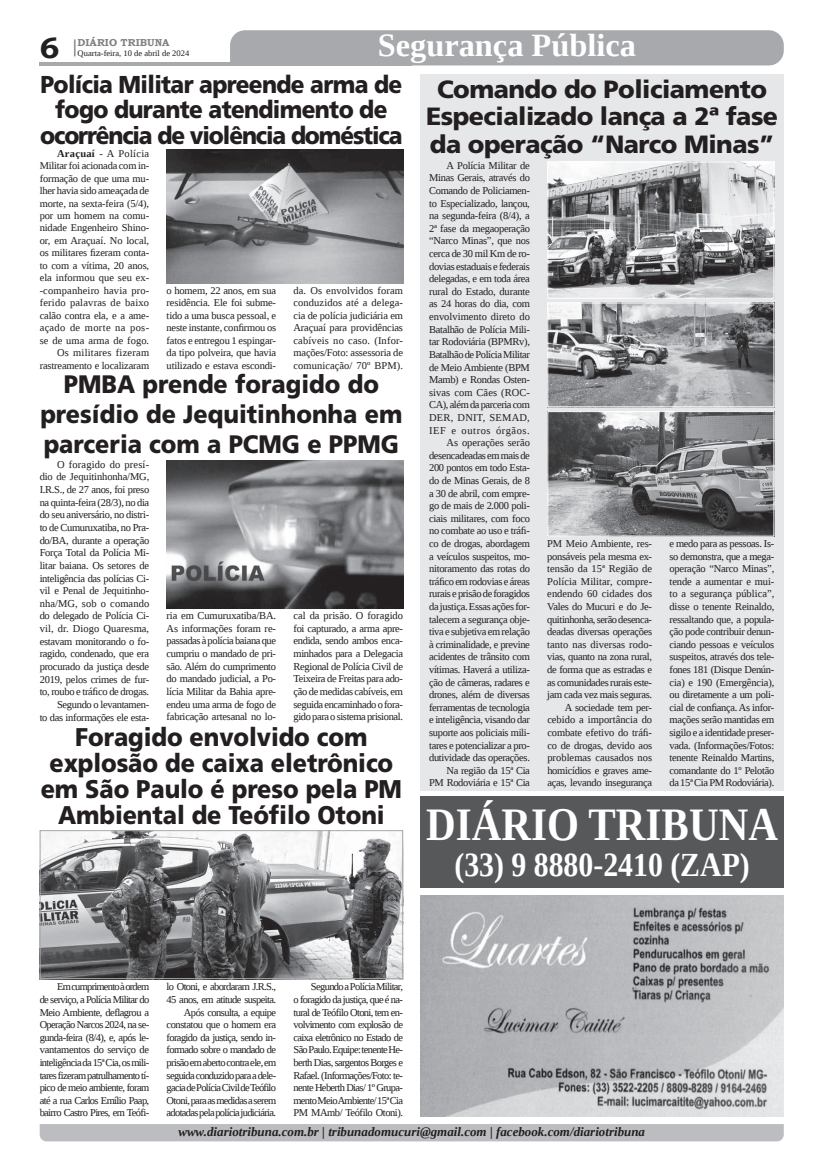
<style>
.page{position:relative;width:821px;height:1166px;background:#fff}
.page>*{position:absolute;margin:0;border:0;box-sizing:border-box;transform-origin:0 0}
.t1{font:700 46.38px "Liberation Serif";color:#fff;scale:.89 1}
.t2{font:700 33.6px "Liberation Serif";color:#fff;scale:.89 1}
.t3{font:700 32.38px "Liberation Serif";color:#fff}
.t4{font:700 29.31px "Bookman Old Style";color:#231f20}
.t5{font:900 25.64px/25.8px "Frutiger LT Std";letter-spacing:-.005em;color:#231f20;text-align:center;scale:.92 1}
.t6{font:900 25.29px/29.9px "Frutiger LT Std";color:#231f20;text-align:center;scale:.93 1}
.t7{font:900 24.94px/27.6px "Frutiger LT Std";letter-spacing:-.02em;color:#231f20;text-align:center}
.t8{font:900 24.41px/25.6px "Frutiger LT Std";letter-spacing:-.03em;color:#231f20;text-align:center;scale:.93 1}
.t9{font:italic 700 12.95px "Liberation Serif";color:#231f20}
.t10{font:10.5px/12.6px "Liberation Serif";letter-spacing:-.03em;color:#231f20;text-align:justify}
.t11{font:10.5px/12.6px "Liberation Serif";letter-spacing:-.06em;color:#231f20;text-align:right}
.t12{font:10.41px/12.4px "Liberation Serif";letter-spacing:-.015em;color:#231f20;text-align:justify}
.t13{font:700 10.06px "Bookman Old Style";color:#808285}
.t14{font:8.4px "Liberation Serif";color:#231f20}
.s1{font-weight:700}
</style>
<div class="page">
<svg style="left:74px;top:39px;width:2px;height:17px"></svg>
<hr style="left:40px;top:62px;width:372px;height:3px;background:#a8a9ad">
<div style="left:230px;top:30px;width:554px;height:35px;background:#a8a9ad"></div>
<div style="left:40px;top:1124px;width:744px;height:17px;background:#bcbdc0"></div>
<div style="left:420px;top:74px;width:364px;height:717px;background:#e6e7e9"></div>
<img style="left:420px;top:895px;width:364px;height:221px">
<img style="left:549px;top:164px;width:223px;height:133px">
<div style="left:547px;top:162px;width:227px;height:137px;border:1px solid #fff"></div>
<img style="left:549px;top:304px;width:223px;height:101px">
<div style="left:547px;top:302px;width:227px;height:105px;border:1px solid #fff"></div>
<img style="left:549px;top:413px;width:223px;height:121px">
<div style="left:547px;top:411px;width:227px;height:125px;border:1px solid #fff"></div>
<img style="left:167px;top:149px;width:236px;height:134px">
<img style="left:167px;top:460px;width:236px;height:148px">
<img style="left:42px;top:832px;width:359px;height:145px">
<div style="left:40px;top:830px;width:363px;height:149px;border:1px solid #a8a9ad"></div>
<div style="left:420px;top:797px;width:364px;height:91px;background:#57585a"></div>
<h3 class="t3" style="left:378px;top:24px;width:260px">Segurança Pública</h3>
<h3 class="t8" style="left:40px;top:71px;width:391px">Polícia Militar apreende arma de fogo durante atendimento de ocorrência de violência doméstica</h3>
<p class="t13" style="left:78px;top:35px;width:93px">DIÁRIO TRIBUNA</p>
<h3 class="t4" style="left:40px;top:27px;width:21px">6</h3>
<p class="t14" style="left:78px;top:48px;width:113px">Quarta-feira, 10 de abril de 2024</p>
<h3 class="t7" style="left:426px;top:75px;width:354px">Comando do Policiamento<br>Especializado lança a 2ª fase da operação “Narco Minas”</h3>
<p class="t10" style="left:429px;top:159px;width:102px;text-align:right">A Polícia Militar de<br>Minas Gerais, através do<br>Comando de Policiamen&shy;to Especializado, lançou, na segunda-feira (8/4), a<br>2ª fase da megaoperação “Narco Minas”, que nos cerca de 30 mil Km de ro&shy;dovias estaduais e federais delegadas, e em toda área rural do Estado, durante as 24 horas do dia, com envolvimento direto do<br>Batalhão de Polícia Mili&shy;tar Rodoviária (BPMRv),<br>Batalhão de Polícia Militar de Meio Ambiente (BPM<br>Mamb) e Rondas Osten&shy;sivas com Cães (ROC-<br>CA), além da parceria com<br>DER, DNIT, SEMAD,<br>IEF e outros órgãos.<br>As operações serão desencadeadas em mais de<br>200 pontos em todo Esta&shy;do de Minas Gerais, de 8 a 30 de abril, com empre&shy;go de mais de 2.000 poli&shy;ciais militares, com foco no combate ao uso e tráfi&shy;co de drogas, abordagem a veículos suspeitos, mo&shy;nitoramento das rotas do tráfico em rodovias e áreas rurais e prisão de foragidos da justiça. Essas ações for&shy;talecem a segurança obje&shy;tiva e subjetiva em relação à criminalidade, e previne acidentes de trânsito com vítimas. Haverá a utiliza&shy;ção de câmeras, radares e drones, além de diversas ferramentas de tecnologia e inteligência, visando dar suporte aos policiais mili&shy;tares e potencializar a pro&shy;dutividade das operações.<br>Na região da 15ª Cia<br>PM Rodoviária e 15ª Cia</p>
<p class="t12" style="left:40px;top:147px;width:111px;text-align:right"><span class="s1">Araçuaí</span> - A Polícia<br>Militar foi acionada com in&shy;formação de que uma mu&shy;lher havia sido ameaçada de morte, na sexta-feira (5/4), por um homem na comu&shy;nidade Engenheiro Shino&shy;or, em Araçuaí. No local, os militares fizeram conta&shy;to com a vítima, 20 anos, ela informou que seu ex--companheiro havia pro&shy;ferido palavras de baixo calão contra ela, e a ame&shy;açado de morte na pos&shy;se de uma arma de fogo.<br>Os militares fizeram rastreamento e localizaram</p>
<p class="t12" style="left:167px;top:284px;width:111px">o homem, 22 anos, em sua residência. Ele foi subme&shy;tido a uma busca pessoal, e neste instante, confirmou os fatos e entregou 1 espingar&shy;da tipo polveira, que havia utilizado e estava escondi-</p>
<p class="t12" style="left:294px;top:284px;width:111px">da. Os envolvidos foram conduzidos até a delega&shy;cia de polícia judiciária em Araçuaí para providências cabíveis no caso. (Infor&shy;mações/Foto: assessoria de comunicação/ 70º BPM).</p>
<h3 class="t6" style="left:40px;top:369px;width:391px">PMBA prende foragido do presídio de Jequitinhonha em parceria com a PCMG e PPMG</h3>
<p class="t10" style="left:40px;top:458px;width:111px;text-align:right">O foragido do presí-<br>dio de Jequitinhonha/MG,<br>I.R.S., de 27 anos, foi preso na quinta-feira (28/3), no dia do seu aniversário, no distri&shy;to de Cumuruxatiba, no Pra&shy;do/BA, durante a operação<br>Força Total da Polícia Mi&shy;litar baiana. Os setores de inteligência das polícias Ci&shy;vil e Penal de Jequitinho&shy;nha/MG, sob o comando do delegado de Polícia Ci&shy;vil, dr. Diogo Quaresma, estavam monitorando o fo&shy;ragido, condenado, que era procurado da justiça desde<br>2019, pelos crimes de fur&shy;to, roubo e tráfico de drogas.<br>Segundo o levantamen-<br>to das informações ele esta-</p>
<p class="t10" style="left:547px;top:537px;width:106px;text-align:right">PM Meio Ambiente, res&shy;ponsáveis pela mesma ex&shy;tensão da 15ª Região de<br>Polícia Militar, compre&shy;endendo 60 cidades dos<br>Vales do Mucuri e do Je&shy;quitinhonha, serão desenca&shy;deadas diversas operações tanto nas diversas rodo&shy;vias, quanto na zona rural, de forma que as estradas e as comunidades rurais este&shy;jam cada vez mais seguras.<br>A sociedade tem per&shy;cebido a importância do combate efetivo do tráfi&shy;co de drogas, devido aos problemas causados nos homicídios e graves ame&shy;aças, levando insegurança</p>
<p class="t10" style="left:670px;top:537px;width:106px">e medo para as pessoas. Is&shy;so demonstra, que a mega&shy;operação “Narco Minas”, tende a aumentar e mui&shy;to a segurança pública”, disse o tenente Reinaldo, ressaltando que, a popula&shy;ção pode contribuir denun&shy;ciando pessoas e veículos suspeitos, através dos tele&shy;fones 181 (Disque Denún&shy;cia) e 190 (Emergência), ou diretamente a um poli&shy;cial de confiança. As infor&shy;mações serão mantidas em sigilo e a identidade preser&shy;vada. (Informações/Fotos: tenente Reinaldo Martins, comandante do 1º Pelotão da 15ª Cia PM Rodoviária).</p>
<p class="t10" style="left:167px;top:609px;width:111px">ria em Cumuruxatiba/BA.<br>As informações foram re&shy;passadas à polícia baiana que cumpriu o mandado de pri&shy;são. Além do cumprimento do mandado judicial, a Po&shy;lícia Militar da Bahia apre&shy;endeu uma arma de fogo de fabricação artesanal no lo-</p>
<p class="t10" style="left:294px;top:609px;width:111px">cal da prisão. O foragido foi capturado, a arma apre&shy;endida, sendo ambos enca&shy;minhados para a Delegacia Regional de Polícia Civil de Teixeira de Freitas para ado&shy;ção de medidas cabíveis, em seguida encaminhado o fora&shy;gido para o sistema prisional.</p>
<h3 class="t5" style="left:41px;top:724px;width:394px">Foragido envolvido com explosão de caixa eletrônico em São Paulo é preso pela PM<br>Ambiental de Teófilo Otoni</h3>
<h1 class="t1" style="left:426px;top:793px;width:397px">DIÁRIO TRIBUNA</h1>
<h2 class="t2" style="left:454px;top:841px;width:333px">(33) 9 8880-2410 (ZAP)</h2>
<p class="t10" style="left:40px;top:980px;width:111px;text-indent:17px">Em cumprimento à ordem de serviço, a Polícia Militar do Meio Ambiente, deflagrou a Operação Narcos 2024, na se&shy;gunda-feira (8/4), e, após le&shy;vantamentos do serviço de inteligência da 15ª Cia, os mili&shy;tares fizeram patrulhamento tí&shy;pico de meio ambiente, foram até a rua Carlos Emílio Paap, bairro Castro Pires, em Teófi-</p>
<p class="t11" style="left:167px;top:980px;width:111px">lo Otoni, e abordaram J.R.S.,<br>45 anos, em atitude suspeita.<br>Após consulta, a equipe constatou que o homem era foragido da justiça, sendo in&shy;formado sobre o mandado de prisão em aberto contra ele, em seguida conduzido para a dele&shy;gacia de Polícia Civil de Teófilo<br>Otoni, para as medidas a serem adotadas pela polícia judiciária.</p>
<p class="t10" style="left:293px;top:980px;width:111px;text-indent:17px">Segundo a Polícia Militar, o foragido da justiça, que é na&shy;tural de Teófilo Otoni, tem en&shy;volvimento com explosão de caixa eletrônico no Estado de São Paulo. Equipe: tenente He&shy;berth Dias, sargentos Borges e Rafael. (Informações/Foto: te&shy;nente Heberth Dias/ 1º Grupa&shy;mento Meio Ambiente/ 15ª Cia PM MAmb/ Teófilo Otoni).</p>
<p class="t9" style="left:178px;top:1123px;width:468px">www.diariotribuna.com.br | tribunadomucuri@gmail.com | facebook.com/diariotribuna</p>
</div>
